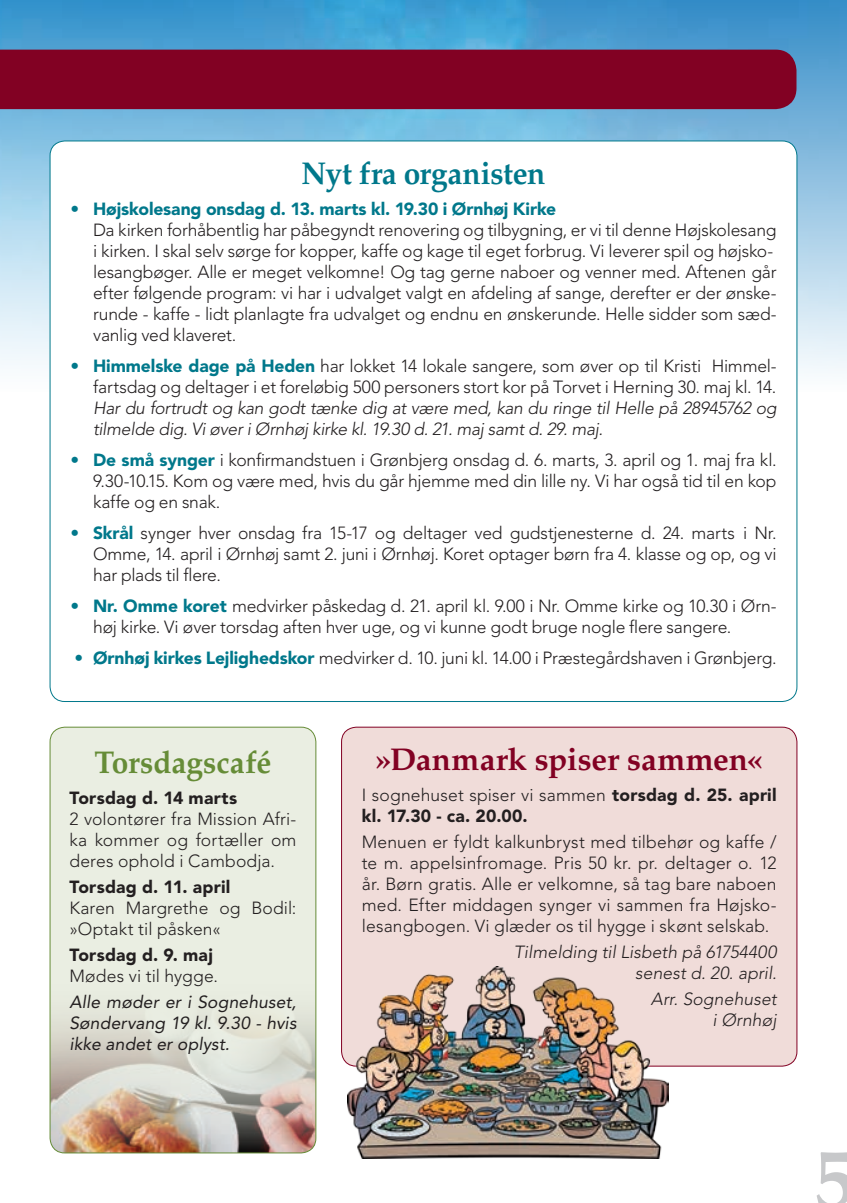
<style>
.page{position:relative;width:847px;height:1203px;background:#fff}
.page>*{position:absolute;margin:0;border:0;box-sizing:border-box;transform-origin:0 0}
.t1{font:700 84px "Palatino LT Std";color:#c7c8ca}
.t2{font:700 31.5px "Palatino LT Std";letter-spacing:-.005em;color:#820123}
.t3{font:700 31.5px "Palatino LT Std";letter-spacing:-.015em;color:#00788b;scale:.95 1}
.t4{font:700 31.5px "Palatino LT Std";letter-spacing:-.005em;color:#668c37;scale:.95 1}
.t5{font:300 17.5px/21px "Avenir LT Std";letter-spacing:-.01em;color:#231f20;text-align:justify}
.t6{font:italic 300 17.5px/21px "Avenir LT Std";letter-spacing:-.01em;color:#231f20;text-align:right}
.t7{font:900 17.5px/21px "Avenir LT Std";letter-spacing:.015em;color:#231f20}
.t8{font:italic 17.5px/21px "Avenir LT Std";letter-spacing:.005em;color:#231f20;text-align:justify}
.t9{font:300 17.5px "Avenir LT Std";letter-spacing:.01em;color:#231f20}
.s1{color:#00788b}
.s2{font-weight:900;color:#00788b}
.s3{font-weight:300}
</style>
<div class="page">
<img style="left:0;top:0;width:847px;height:391px">
<div style="left:0;top:50px;width:796px;height:59px;background:#820123"></div>
<div style="left:341px;top:727px;width:456px;height:339px;background:#f0dcd9;border-radius:15px"></div>
<div style="left:50px;top:141px;width:747px;height:560px;background:#fff;border-radius:15px"></div>
<div style="left:50px;top:727px;width:266px;height:426px;background:#eaeee2;border-radius:15px"></div>
<img style="left:50px;top:1015px;width:266px;height:138px">
<div style="left:50px;top:727px;width:266px;height:426px;border:1px solid #668c37;border-radius:15px"></div>
<img style="left:348px;top:966px;width:320px;height:192px">
<h2 class="t3" style="left:301px;top:155px;width:258px">Nyt fra organisten</h2>
<p class="t5" style="left:93px;top:199px;width:685px;text-align:left;text-indent:-23px"><span class="s1">•</span> <span class="s2">Højskolesang onsdag d. 13. marts kl. 19.30 i Ørnhøj Kirke<br></span>Da kirken forhåbentlig har påbegyndt renovering og tilbygning, er vi til denne Højskolesang i kirken. I skal selv sørge for kopper, kaffe og kage til eget forbrug. Vi leverer spil og højsko&shy;lesangbøger. Alle er meget velkomne! Og tag gerne naboer og venner med. Aftenen går efter følgende program: vi har i udvalget valgt en afdeling af sange, derefter er der ønske&shy;runde - kaffe - lidt planlagte fra udvalget og endnu en ønskerunde. Helle sidder som sæd&shy;vanlig ved klaveret.</p>
<p class="t5" style="left:70px;top:355px;width:708px;text-align:right"><span class="s1">•</span> <span class="s2">Himmelske dage på Heden</span> har lokket 14 lokale sangere, som øver op til Kristi Himmel&shy;fartsdag og deltager i et foreløbig 500 personers stort kor på Torvet i Herning 30. maj kl. 14.</p>
<p class="t6" style="left:93px;top:398px;width:685px;text-align:left">Har du fortrudt og kan godt tænke dig at være med, kan du ringe til Helle på 28945762 og tilmelde dig. Vi øver i Ørnhøj kirke kl. 19.30 d. 21. maj samt d. 29. maj.</p>
<p class="t5" style="left:93px;top:449px;width:685px;text-indent:-23px"><span class="s1">•</span> <span class="s2">De små synger</span> i konfirmandstuen i Grønbjerg onsdag d. 6. marts, 3. april og 1. maj fra kl.<br>9.30-10.15. Kom og være med, hvis du går hjemme med din lille ny. Vi har også tid til en kop kaffe og en snak.</p>
<p class="t5" style="left:93px;top:522px;width:685px;text-indent:-23px"><span class="s1">•</span> <span class="s2">Skrål</span> synger hver onsdag fra 15-17 og deltager ved gudstjenesterne d. 24. marts i Nr.<br>Omme, 14. april i Ørnhøj samt 2. juni i Ørnhøj. Koret optager børn fra 4. klasse og op, og vi har plads til flere.</p>
<p class="t5" style="left:93px;top:595px;width:685px;text-indent:-23px"><span class="s1">•</span> <span class="s2">Nr. Omme koret</span> medvirker påskedag d. 21. april kl. 9.00 i Nr. Omme kirke og 10.30 i Ørn&shy;høj kirke. Vi øver torsdag aften hver uge, og vi kunne godt bruge nogle flere sangere.</p>
<p class="t5" style="left:75px;top:647px;width:703px"><span class="s1">•</span> <span class="s2">Ørnhøj kirkes Lejlighedskor</span> medvirker d. 10. juni kl. 14.00 i Præstegårdshaven i Grønbjerg.</p>
<h2 class="t4" style="left:95px;top:744px;width:187px">Torsdagscafé</h2>
<p class="t7" style="left:69px;top:787px;width:169px">Torsdag d. 14 marts</p>
<p class="t5" style="left:69px;top:809px;width:228px">2 volontører fra Mission Afri&shy;ka kommer og fortæller om deres ophold i Cambodja.</p>
<p class="t7" style="left:69px;top:876px;width:162px">Torsdag d. 11. april</p>
<p class="t5" style="left:69px;top:898px;width:228px">Karen Margrethe og Bodil: »Optakt til påsken«</p>
<p class="t7" style="left:69px;top:944px;width:145px">Torsdag d. 9. maj</p>
<p class="t9" style="left:69px;top:966px;width:150px">Mødes vi til hygge.</p>
<p class="t8" style="left:69px;top:992px;width:228px">Alle møder er i Sognehuset, Søndervang 19 kl. 9.30 - hvis ikke andet er oplyst.</p>
<h2 class="t2" style="left:375px;top:741px;width:389px">»Danmark spiser sammen«</h2>
<p class="t7" style="left:362px;top:785px;width:416px"><span class="s3">I sognehuset spiser vi sammen</span> torsdag d. 25. april kl. 17.30 - ca. 20.00.</p>
<p class="t5" style="left:362px;top:832px;width:416px">Menuen er fyldt kalkunbryst med tilbehør og kaffe / te m. appelsinfromage. Pris 50 kr. pr. deltager o. 12 år. Børn gratis. Alle er velkomne, så tag bare naboen med. Efter middagen synger vi sammen fra Højsko&shy;lesangbogen. Vi glæder os til hygge i skønt selskab.</p>
<p class="t6" style="left:514px;top:942px;width:264px">Tilmelding til Lisbeth på 61754400 senest d. 20. april.</p>
<p class="t6" style="left:651px;top:989px;width:127px">Arr. Sognehuset i Ørnhøj</p>
<h1 class="t1" style="left:813px;top:1130px;width:43px">5</h1>
</div>
